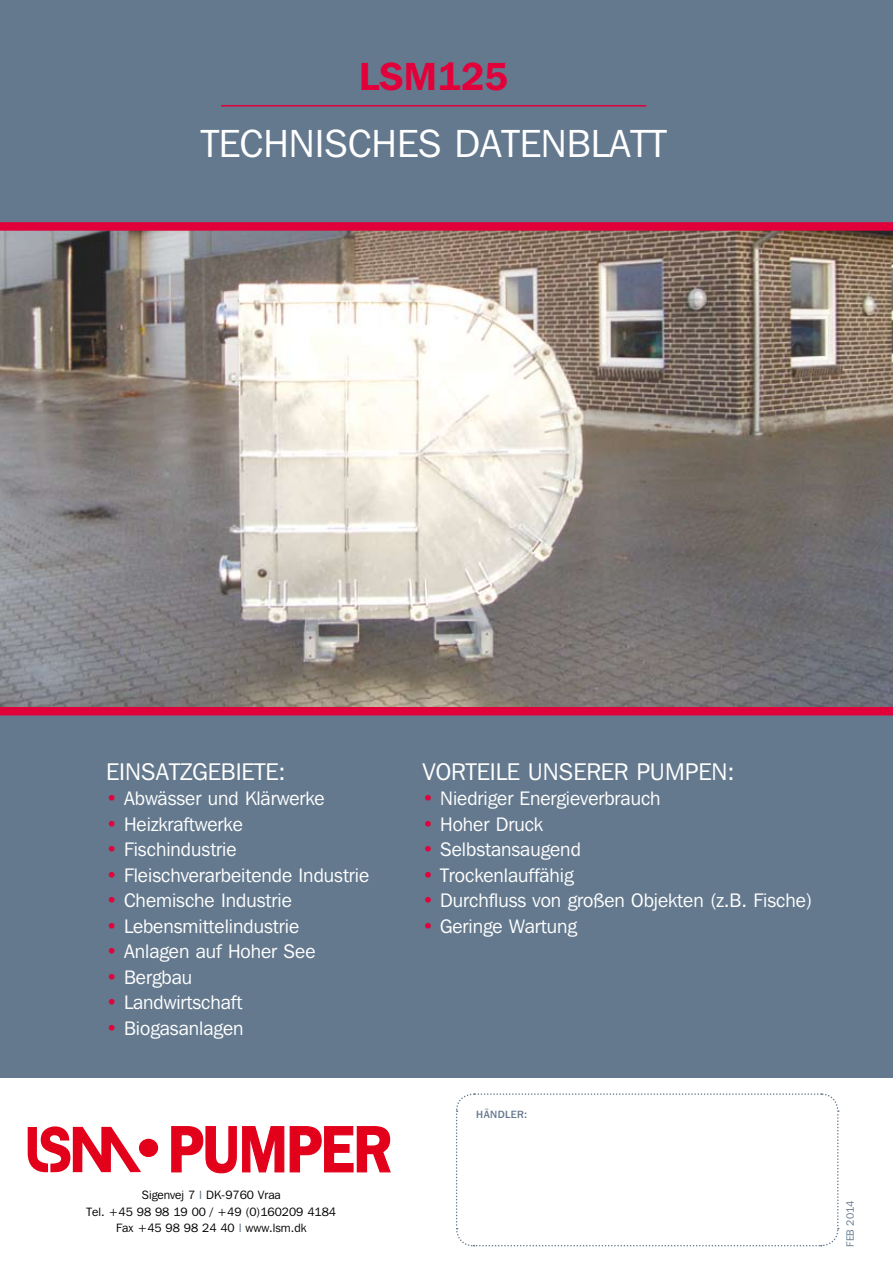
<style>
.page{position:relative;width:893px;height:1263px;background:#64798e}
.page>*{position:absolute;margin:0;border:0;box-sizing:border-box;transform-origin:0 0}
.t1{font:600 65.1px "Franklin Gothic IT Cby BT";letter-spacing:-.02em;color:#e2001a;scale:.88 1}
.t2{font:39px "Franklin Gothic IT Cby BT";color:#fff}
.t3{font:600 39px "Franklin Gothic IT Cby BT";color:#e2003b}
.t4{font:24px "Franklin Gothic IT Cby BT";color:#fff}
.t5{font:19.5px "Franklin Gothic IT Cby BT";color:#fff}
.t6{font:12px/16.5px "Franklin Gothic IT Cby BT";color:#000;text-align:center}
.t7{font:500 10.5px "Franklin Gothic IT Cby BT";letter-spacing:.04em;color:#64798e}
.t8{font:10.5px "Franklin Gothic IT Cby BT";color:#64798e}
.s1{color:#e2003b}
.s2{color:#64798e}
</style>
<div class="page">
<div style="left:0;top:1078px;width:893px;height:185px;background:#fff"></div>
<svg style="left:171px;top:1126px;width:220px;height:48px"></svg>
<div style="left:139px;top:1139px;width:19px;height:18px;background:#e2001a;border-radius:50%"></div>
<svg style="left:28px;top:1126px;width:113px;height:46px"></svg>
<svg style="left:456px;top:1093px;width:383px;height:154px"></svg>
<hr style="left:221px;top:105px;width:425px;height:2px;background:#e2003b">
<svg style="left:0;top:222px;width:893px;height:493px;background:#9e8f8c"></svg>
<h2 class="t3" style="left:359px;top:51px;width:151px">LSM125</h2>
<h2 class="t2" style="left:201px;top:120px;width:449px">technisches datenblatt</h2>
<p class="t4" style="left:106px;top:756px;width:181px">Ei nsatzgebi ete:</p>
<p class="t5" style="left:106px;top:786px;width:220px"><span class="s1">•</span> Abwässer und Klärwerke</p>
<p class="t5" style="left:106px;top:812px;width:138px"><span class="s1">•</span> H eizkraftwerke</p>
<p class="t5" style="left:106px;top:837px;width:132px"><span class="s1">•</span> Fischindustrie</p>
<p class="t5" style="left:106px;top:863px;width:264px"><span class="s1">•</span> Fleischverarbeitende Industrie</p>
<p class="t5" style="left:106px;top:888px;width:187px"><span class="s1">•</span> Chemische Industrie</p>
<p class="t5" style="left:106px;top:914px;width:194px"><span class="s1">•</span> Lebensmittelindustrie</p>
<p class="t5" style="left:106px;top:939px;width:211px"><span class="s1">•</span> Anlagen auf Hoher See</p>
<p class="t5" style="left:106px;top:965px;width:87px"><span class="s1">•</span> Bergbau</p>
<p class="t5" style="left:106px;top:990px;width:138px"><span class="s1">•</span> Landwirtschaft</p>
<p class="t5" style="left:106px;top:1016px;width:139px"><span class="s1">•</span> Biogasanlagen</p>
<h1 class="t1" style="left:168px;top:1108px;width:255px">PUMPER</h1>
<p class="t6" style="left:87px;top:1187px;width:251px">Sigenvej 7 <span class="s2">I</span> DK-9760 Vraa<br>Tel. +45 98 98 19 00 / +49 (0)160209 4184<br>Fax +45 98 98 24 40 <span class="s2">I</span> www.lsm.dk</p>
<p class="t4" style="left:422px;top:756px;width:314px">Vortei le unserer Pumpen:</p>
<p class="t5" style="left:422px;top:786px;width:240px"><span class="s1">•</span> N iedriger Energieverbrauch</p>
<p class="t5" style="left:422px;top:812px;width:122px"><span class="s1">•</span> Hoher Druck</p>
<p class="t5" style="left:422px;top:837px;width:160px"><span class="s1">•</span> Selbstansaugend</p>
<p class="t5" style="left:422px;top:863px;width:153px"><span class="s1">•</span> Trockenlauffähig</p>
<p class="t5" style="left:422px;top:888px;width:391px"><span class="s1">•</span> Durchfluss von großen Objekten (z.B. Fische)</p>
<p class="t5" style="left:422px;top:914px;width:157px"><span class="s1">•</span> Geringe Wartung</p>
<p class="t7" style="left:476px;top:1107px;width:53px">HÄNDLER:</p>
<p class="t8" style="left:844px;top:1246px;width:47px;rotate:-90deg">FEB 2014</p>
</div>
